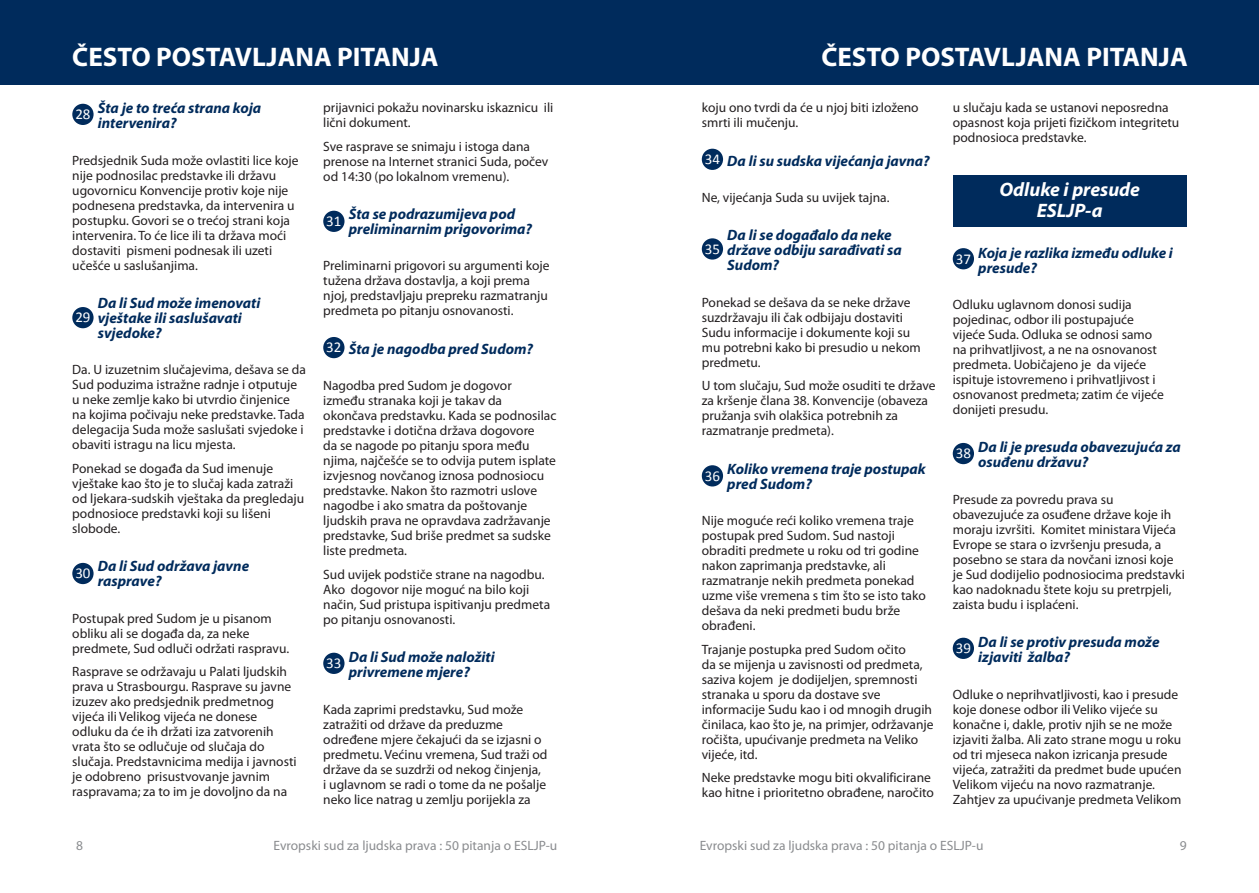
<style>
.page{position:relative;width:1259px;height:893px;background:#fff}
.page>*{position:absolute;margin:0;border:0;box-sizing:border-box;transform-origin:0 0}
.t1{font:700 27px "Myriad Pro";color:#fff}
.FAQ_-_Rubrique{font:italic 700 19.5px/21px "Myriad Pro";color:#fff;text-align:center}
.FAQ_-_Question{font:italic 700 15px/15px "Myriad Pro";color:#002b5c}
.t2{font:15px "Calibri";color:#fff}
.FAQ_-_Texte{font:13.5px/15px "Myriad Pro";color:#231f20}
.t3{font:13.5px "Myriad Pro";color:#8a8c8f}
</style>
<div class="page">
<div style="left:0;top:0;width:1259px;height:85px;background:#002b5c"></div>
<div style="left:72px;top:104px;width:22px;height:21px;background:#002b5c;border-radius:50%"></div>
<div style="left:72px;top:307px;width:22px;height:21px;background:#002b5c;border-radius:50%"></div>
<div style="left:72px;top:563px;width:22px;height:21px;background:#002b5c;border-radius:50%"></div>
<div style="left:323px;top:211px;width:21px;height:21px;background:#002b5c;border-radius:50%"></div>
<div style="left:323px;top:337px;width:21px;height:21px;background:#002b5c;border-radius:50%"></div>
<div style="left:323px;top:653px;width:21px;height:21px;background:#002b5c;border-radius:50%"></div>
<div style="left:702px;top:149px;width:21px;height:21px;background:#002b5c;border-radius:50%"></div>
<div style="left:702px;top:238px;width:21px;height:22px;background:#002b5c;border-radius:50%"></div>
<div style="left:702px;top:465px;width:21px;height:21px;background:#002b5c;border-radius:50%"></div>
<div style="left:952px;top:175px;width:234px;height:51px;background:#002b5c"></div>
<div style="left:952px;top:248px;width:22px;height:21px;background:#002b5c;border-radius:50%"></div>
<div style="left:952px;top:443px;width:22px;height:21px;background:#002b5c;border-radius:50%"></div>
<div style="left:952px;top:638px;width:22px;height:21px;background:#002b5c;border-radius:50%"></div>
<h1 class="t1" style="left:72px;top:39px;width:368px">ČESTO POSTAVLJANA PITANJA</h1>
<h1 class="t1" style="left:821px;top:39px;width:368px">ČESTO POSTAVLJANA PITANJA</h1>
<p class="t2" style="left:75px;top:105px;width:17px">28</p>
<p class="FAQ_-_Question" style="left:98px;top:100px;width:165px">Šta je to treća strana koja intervenira?</p>
<p class="FAQ_-_Texte" style="left:72px;top:152px;width:228px">Predsjednik Suda može ovlastiti lice koje nije podnosilac predstavke ili državu ugovornicu Konvencije protiv koje nije podnesena predstavka, da intervenira u postupku. Govori se o trećoj strani koja intervenira. To će lice ili ta država moći dostaviti pismeni podnesak ili uzeti učešće u saslušanjima.</p>
<p class="FAQ_-_Question" style="left:98px;top:295px;width:164px">Da li Sud može imenovati vještake ili saslušavati svjedoke?</p>
<p class="FAQ_-_Texte" style="left:72px;top:362px;width:235px">Da. U izuzetnim slučajevima, dešava se da Sud poduzima istražne radnje i otputuje u neke zemlje kako bi utvrdio činjenice na kojima počivaju neke predstavke. Tada delegacija Suda može saslušati svjedoke i obaviti istragu na licu mjesta.</p>
<p class="FAQ_-_Texte" style="left:72px;top:461px;width:233px">Ponekad se događa da Sud imenuje vještake kao što je to slučaj kada zatraži od ljekara-sudskih vještaka da pregledaju podnosioce predstavki koji su lišeni slobode.</p>
<p class="t2" style="left:75px;top:564px;width:17px">30</p>
<p class="FAQ_-_Question" style="left:98px;top:558px;width:153px">Da li Sud održava javne rasprave?</p>
<p class="FAQ_-_Texte" style="left:72px;top:610px;width:218px">Postupak pred Sudom je u pisanom obliku ali se događa da, za neke predmete, Sud odluči održati raspravu.</p>
<p class="FAQ_-_Texte" style="left:72px;top:664px;width:226px">Rasprave se održavaju u Palati ljudskih prava u Strasbourgu. Rasprave su javne izuzev ako predsjednik predmetnog vijeća ili Velikog vijeća ne donese odluku da će ih držati iza zatvorenih vrata što se odlučuje od slučaja do slučaja. Predstavnicima medija i javnosti je odobreno prisustvovanje javnim raspravama; za to im je dovoljno da na</p>
<p class="t2" style="left:75px;top:308px;width:17px">29</p>
<p class="FAQ_-_Texte" style="left:323px;top:100px;width:232px">prijavnici pokažu novinarsku iskaznicu ili lični dokument.</p>
<p class="FAQ_-_Texte" style="left:323px;top:138px;width:227px">Sve rasprave se snimaju i istoga dana prenose na Internet stranici Suda, počev od 14:30 (po lokalnom vremenu).</p>
<p class="t2" style="left:326px;top:212px;width:17px">31</p>
<p class="FAQ_-_Question" style="left:349px;top:206px;width:185px">Šta se podrazumijeva pod preliminarnim prigovorima?</p>
<p class="FAQ_-_Texte" style="left:323px;top:258px;width:228px">Preliminarni prigovori su argumenti koje tužena država dostavlja, a koji prema njoj, predstavljaju prepreku razmatranju predmeta po pitanju osnovanosti.</p>
<p class="t2" style="left:326px;top:338px;width:17px">32</p>
<p class="FAQ_-_Question" style="left:349px;top:341px;width:186px">Šta je nagodba pred Sudom?</p>
<p class="FAQ_-_Texte" style="left:323px;top:378px;width:235px">Nagodba pred Sudom je dogovor između stranaka koji je takav da okončava predstavku. Kada se podnosilac predstavke i dotična država dogovore<br>da se nagode po pitanju spora među njima, najčešće se to odvija putem isplate izvjesnog novčanog iznosa podnosiocu predstavke. Nakon što razmotri uslove nagodbe i ako smatra da poštovanje ljudskih prava ne opravdava zadržavanje predstavke, Sud briše predmet sa sudske liste predmeta.</p>
<p class="FAQ_-_Texte" style="left:323px;top:566px;width:228px">Sud uvijek podstiče strane na nagodbu.<br>Ako dogovor nije moguć na bilo koji način, Sud pristupa ispitivanju predmeta po pitanju osnovanosti.</p>
<p class="t2" style="left:326px;top:654px;width:17px">33</p>
<p class="FAQ_-_Question" style="left:349px;top:649px;width:147px">Da li Sud može naložiti privremene mjere?</p>
<p class="FAQ_-_Texte" style="left:323px;top:701px;width:226px">Kada zaprimi predstavku, Sud može zatražiti od države da preduzme određene mjere čekajući da se izjasni o predmetu. Većinu vremena, Sud traži od države da se suzdrži od nekog činjenja, i uglavnom se radi o tome da ne pošalje neko lice natrag u zemlju porijekla za</p>
<p class="FAQ_-_Texte" style="left:702px;top:100px;width:218px">koju ono tvrdi da će u njoj biti izloženo smrti ili mučenju.</p>
<p class="t2" style="left:705px;top:150px;width:17px">34</p>
<p class="FAQ_-_Question" style="left:727px;top:153px;width:204px">Da li su sudska vijećanja javna?</p>
<p class="FAQ_-_Texte" style="left:702px;top:190px;width:189px">Ne, vijećanja Suda su uvijek tajna.</p>
<p class="t2" style="left:705px;top:239px;width:17px">35</p>
<p class="FAQ_-_Question" style="left:727px;top:227px;width:176px">Da li se događalo da neke države odbiju sarađivati sa<br>Sudom?</p>
<p class="FAQ_-_Texte" style="left:702px;top:294px;width:220px">Ponekad se dešava da se neke države suzdržavaju ili čak odbijaju dostaviti<br>Sudu informacije i dokumente koji su mu potrebni kako bi presudio u nekom predmetu.</p>
<p class="FAQ_-_Texte" style="left:702px;top:378px;width:235px">U tom slučaju, Sud može osuditi te države za kršenje člana 38. Konvencije (obaveza pružanja svih olakšica potrebnih za razmatranje predmeta).</p>
<p class="t2" style="left:705px;top:466px;width:17px">36</p>
<p class="FAQ_-_Question" style="left:727px;top:461px;width:200px">Koliko vremena traje postupak pred Sudom?</p>
<p class="FAQ_-_Texte" style="left:702px;top:513px;width:225px">Nije moguće reći koliko vremena traje postupak pred Sudom. Sud nastoji obraditi predmete u roku od tri godine nakon zaprimanja predstavke, ali razmatranje nekih predmeta ponekad uzme više vremena s tim što se isto tako dešava da neki predmeti budu brže obrađeni.</p>
<p class="FAQ_-_Texte" style="left:702px;top:641px;width:233px">Trajanje postupka pred Sudom očito<br>da se mijenja u zavisnosti od predmeta, saziva kojem je dodijeljen, spremnosti stranaka u sporu da dostave sve informacije Sudu kao i od mnogih drugih činilaca, kao što je, na primjer, održavanje ročišta, upućivanje predmeta na Veliko vijeće, itd.</p>
<p class="FAQ_-_Texte" style="left:702px;top:770px;width:234px">Neke predstavke mogu biti okvalificirane kao hitne i prioritetno obrađene, naročito</p>
<p class="FAQ_-_Texte" style="left:952px;top:100px;width:228px">u slučaju kada se ustanovi neposredna opasnost koja prijeti fizičkom integritetu podnosioca predstavke.</p>
<p class="FAQ_-_Rubrique" style="left:999px;top:179px;width:142px">Odluke i presude<br>ESLJP-a</p>
<p class="t2" style="left:955px;top:249px;width:17px">37</p>
<p class="FAQ_-_Question" style="left:978px;top:245px;width:196px">Koja je razlika između odluke i presude?</p>
<p class="FAQ_-_Texte" style="left:952px;top:297px;width:213px">Odluku uglavnom donosi sudija pojedinac, odbor ili postupajuće vijeće Suda. Odluka se odnosi samo na prihvatljivost, a ne na osnovanost predmeta. Uobičajeno je da vijeće ispituje istovremeno i prihvatljivost i osnovanost predmeta; zatim će vijeće donijeti presudu.</p>
<p class="t2" style="left:955px;top:444px;width:17px">38</p>
<p class="FAQ_-_Question" style="left:978px;top:439px;width:204px">Da li je presuda obavezujuća za osuđenu državu?</p>
<p class="FAQ_-_Texte" style="left:952px;top:491px;width:234px">Presude za povredu prava su obavezujuće za osuđene države koje ih moraju izvršiti. Komitet ministara Vijeća Evrope se stara o izvršenju presuda, a posebno se stara da novčani iznosi koje je Sud dodijelio podnosiocima predstavki kao nadoknadu štete koju su pretrpjeli, zaista budu i isplaćeni.</p>
<p class="t2" style="left:955px;top:639px;width:17px">39</p>
<p class="FAQ_-_Question" style="left:978px;top:634px;width:183px">Da li se protiv presuda može izjaviti žalba?</p>
<p class="FAQ_-_Texte" style="left:952px;top:686px;width:230px">Odluke o neprihvatljivosti, kao i presude koje donese odbor ili Veliko vijeće su konačne i, dakle, protiv njih se ne može izjaviti žalba. Ali zato strane mogu u roku od tri mjeseca nakon izricanja presude vijeća, zatražiti da predmet bude upućen Velikom vijeću na novo razmatranje.<br>Zahtjev za upućivanje predmeta Velikom</p>
<p class="t3" style="left:76px;top:837px;width:8px">8</p>
<p class="t3" style="left:273px;top:837px;width:285px">Evropski sud za ljudska prava : 50 pitanja o ESLJP-u</p>
<p class="t3" style="left:699px;top:837px;width:285px">Evropski sud za ljudska prava : 50 pitanja o ESLJP-u</p>
<p class="t3" style="left:1179px;top:837px;width:8px">9</p>
</div>
